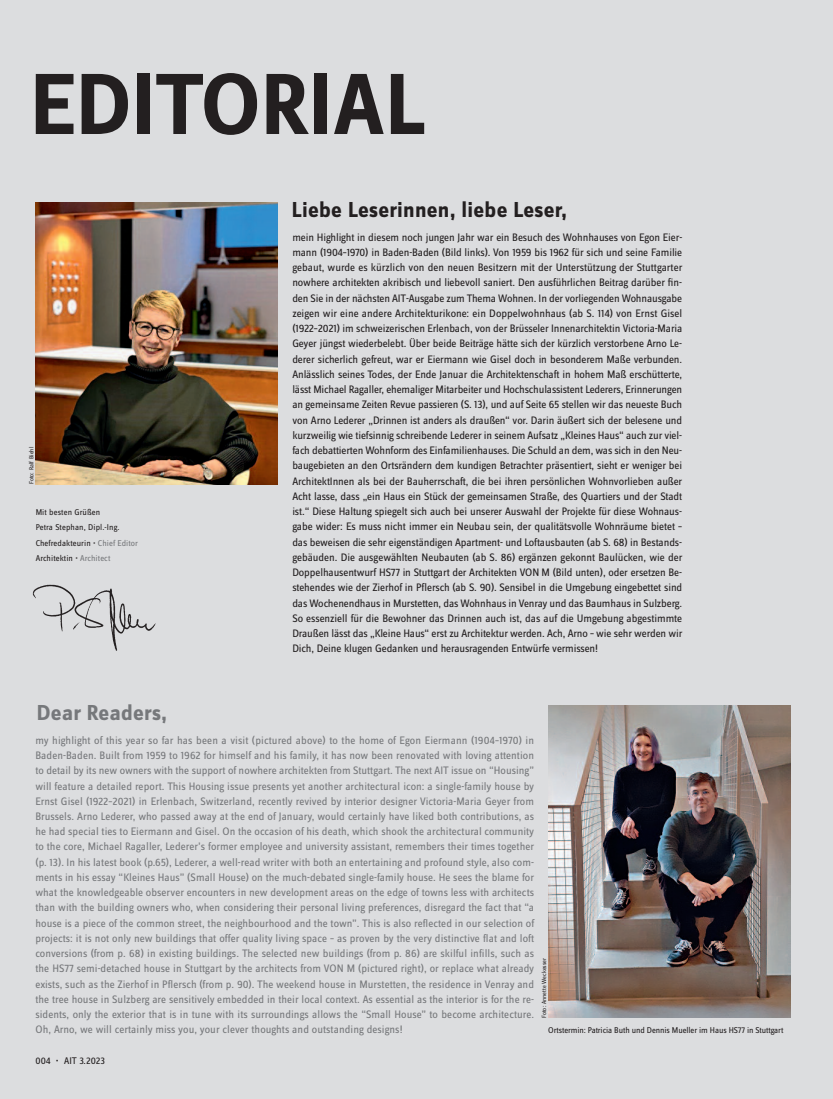
<style>
.page{position:relative;width:833px;height:1099px;background:#fff}
.page>*{position:absolute;margin:0;border:0;box-sizing:border-box;transform-origin:0 0}
.t1{font:700 90px "Zine Sans Dis";letter-spacing:.01em;color:#231f20}
.t2{font:700 22.5px "Zine Sans Dis";letter-spacing:.01em;color:#231f20}
.t3{font:700 22.5px "Zine Sans Dis";letter-spacing:.01em;color:#76787b}
.t4{font:11.25px/15.2px "Zine Sans Dis";letter-spacing:-.01em;color:#231f20;text-align:justify}
.t5{font:11.25px/15.2px "Zine Sans Dis";letter-spacing:.005em;color:#76787b;text-align:justify}
.t6{font:10px "Zine Sans Dis";letter-spacing:-.07em;color:#231f20}
.t7{font:8.75px/15.2px "Zine Sans Dis";letter-spacing:.01em;color:#231f20}
.t8{font:8.75px "Zine Sans Dis";letter-spacing:-.01em;color:#231f20}
.t9{font:6.25px "Zine Sans Dis";letter-spacing:.01em;color:#231f20}
.s1{color:#76787b}
</style>
<div class="page">
<div style="left:0;top:0;width:832px;height:1098px;background:#dcdddf"></div>
<img style="left:36px;top:202px;width:242px;height:283px">
<img style="left:548px;top:705px;width:242px;height:312px">
<img style="left:32px;top:584px;width:124px;height:67px">
<h1 class="t1" style="left:30px;top:58px;width:397px">EDITORIAL</h1>
<p class="t9" style="left:28px;top:484px;width:39px;rotate:-90deg">Foto: Ralf Biehl</p>
<p class="t7" style="left:36px;top:505px;width:104px">Mit besten Grüßen<br>Petra Stephan, Dipl.-Ing.<br>Chefredakteurin • <span class="s1">Chief Editor<br></span>Architektin • <span class="s1">Architect</span></p>
<h2 class="t3" style="left:37px;top:701px;width:132px">Dear Readers,</h2>
<h2 class="t2" style="left:292px;top:198px;width:277px">Liebe Leserinnen, liebe Leser,</h2>
<p class="t4" style="left:292px;top:230px;width:391px">mein Highlight in diesem noch jungen Jahr war ein Besuch des Wohnhauses von Egon Eier&shy;mann (1904–1970) in Baden-Baden (Bild links). Von 1959 bis 1962 für sich und seine Familie gebaut, wurde es kürzlich von den neuen Besitzern mit der Unterstützung der Stuttgarter nowhere architekten akribisch und liebevoll saniert. Den ausführlichen Beitrag darüber fin&shy;den Sie in der nächsten AIT-Ausgabe zum Thema Wohnen. In der vorliegenden Wohnausgabe zeigen wir eine andere Architekturikone: ein Doppelwohnhaus (ab S. 114) von Ernst Gisel (1922–2021) im schweizerischen Erlenbach, von der Brüsseler Innenarchitektin Victoria-Maria Geyer jüngst wiederbelebt. Über beide Beiträge hätte sich der kürzlich verstorbene Arno Le&shy;derer sicherlich gefreut, war er Eiermann wie Gisel doch in besonderem Maße verbunden.<br>Anlässlich seines Todes, der Ende Januar die Architektenschaft in hohem Maß erschütterte, lässt Michael Ragaller, ehemaliger Mitarbeiter und Hochschulassistent Lederers, Erinnerungen an gemeinsame Zeiten Revue passieren (S. 13), und auf Seite 65 stellen wir das neueste Buch von Arno Lederer „Drinnen ist anders als draußen“ vor. Darin äußert sich der belesene und kurzweilig wie tiefsinnig schreibende Lederer in seinem Aufsatz „Kleines Haus“ auch zur viel&shy;fach debattierten Wohnform des Einfamilienhauses. Die Schuld an dem, was sich in den Neu&shy;baugebieten an den Ortsrändern dem kundigen Betrachter präsentiert, sieht er weniger bei ArchitektInnen als bei der Bauherrschaft, die bei ihren persönlichen Wohnvorlieben außer Acht lasse, dass „ein Haus ein Stück der gemeinsamen Straße, des Quartiers und der Stadt ist.“ Diese Haltung spiegelt sich auch bei unserer Auswahl der Projekte für diese Wohnaus&shy;gabe wider: Es muss nicht immer ein Neubau sein, der qualitätsvolle Wohnräume bietet – das beweisen die sehr eigenständigen Apartment- und Loftausbauten (ab S. 68) in Bestands&shy;gebäuden. Die ausgewählten Neubauten (ab S. 86) ergänzen gekonnt Baulücken, wie der Doppelhausentwurf HS77 in Stuttgart der Architekten VON M (Bild unten), oder ersetzen Be&shy;stehendes wie der Zierhof in Pflersch (ab S. 90). Sensibel in die Umgebung eingebettet sind das Wochenendhaus in Murstetten, das Wohnhaus in Venray und das Baumhaus in Sulzberg.<br>So essenziell für die Bewohner das Drinnen auch ist, das auf die Umgebung abgestimmte Draußen lässt das „Kleine Haus“ erst zu Architektur werden. Ach, Arno – wie sehr werden wir Dich, Deine klugen Gedanken und herausragenden Entwürfe vermissen!</p>
<p class="t5" style="left:35px;top:733px;width:500px">my highlight of this year so far has been a visit (pictured above) to the home of Egon Eiermann (1904–1970) in Baden-Baden. Built from 1959 to 1962 for himself and his family, it has now been renovated with loving attention to detail by its new owners with the support of nowhere architekten from Stuttgart. The next AIT issue on “Housing” will feature a detailed report. This Housing issue presents yet another architectural icon: a single-family house by Ernst Gisel (1922–2021) in Erlenbach, Switzerland, recently revived by interior designer Victoria-Maria Geyer from Brussels. Arno Lederer, who passed away at the end of January, would certainly have liked both contributions, as he had special ties to Eiermann and Gisel. On the occasion of his death, which shook the architectural community to the core, Michael Ragaller, Lederer’s former employee and university assistant, remembers their times together (p. 13). In his latest book (p.65), Lederer, a well-read writer with both an entertaining and profound style, also com&shy;ments in his essay “Kleines Haus” (Small House) on the much-debated single-family house. He sees the blame for what the knowledgeable observer encounters in new development areas on the edge of towns less with architects than with the building owners who, when considering their personal living preferences, disregard the fact that “a house is a piece of the common street, the neighbourhood and the town”. This is also reflected in our selection of projects: it is not only new buildings that offer quality living space – as proven by the very distinctive flat and loft conversions (from p. 68) in existing buildings. The selected new buildings (from p. 86) are skilful infills, such as the HS77 semi-detached house in Stuttgart by the architects from VON M (pictured right), or replace what already exists, such as the Zierhof in Pflersch (from p. 90). The weekend house in Murstetten, the residence in Venray and the tree house in Sulzberg are sensitively embedded in their local context. As essential as the interior is for the re&shy;sidents, only the exterior that is in tune with its surroundings allows the “Small House” to become architecture.<br>Oh, Arno, we will certainly miss you, your clever thoughts and outstanding designs!</p>
<p class="t9" style="left:541px;top:1018px;width:62px;rotate:-90deg">Foto: Annette Weckesser</p>
<p class="t8" style="left:548px;top:1026px;width:237px">Ortstermin: Patricia Buth und Dennis Mueller im Haus HS77 in Stuttgart</p>
<p class="t6" style="left:35px;top:1055px;width:78px">004 • AIT 13/.2.0220323</p>
</div>
